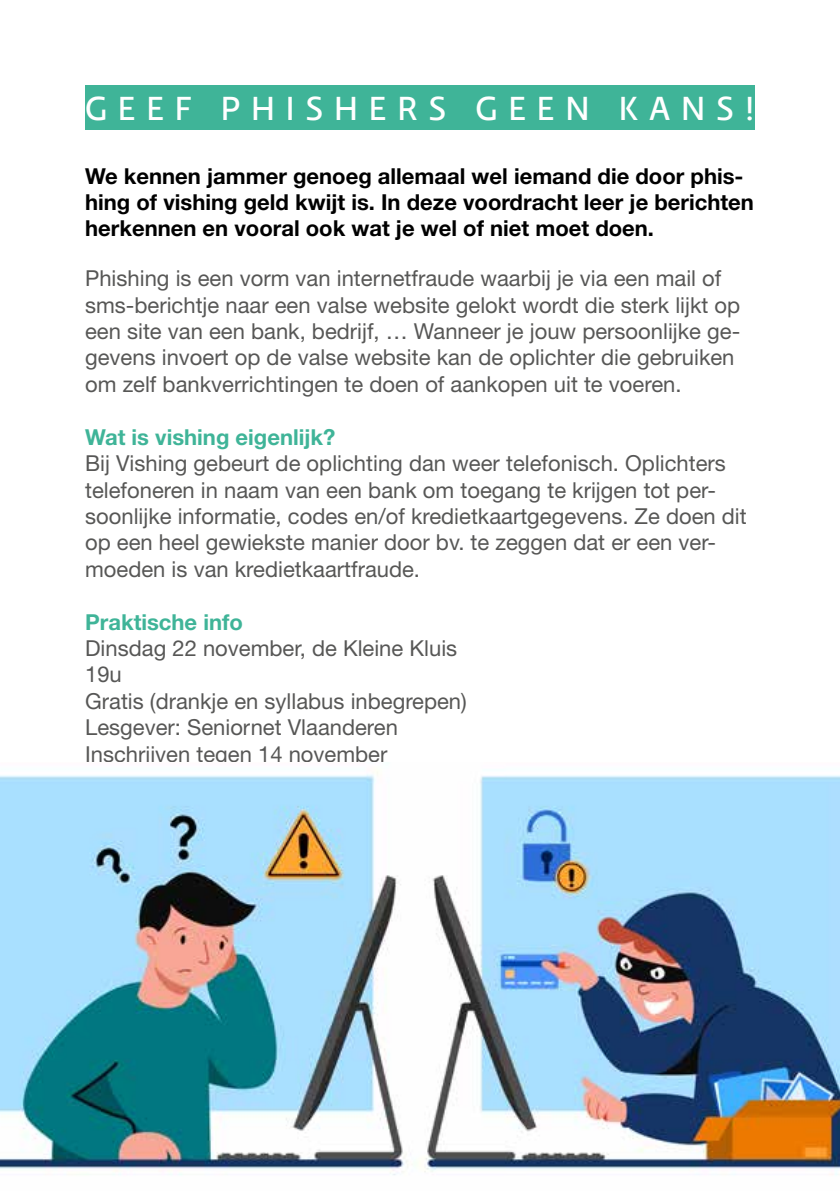
<style>
.page{position:relative;width:840px;height:1191px;background:#fff}
.page>*{position:absolute;margin:0;border:0;box-sizing:border-box;transform-origin:0 0}
.t1{font:500 34px "Relato Sans OT";letter-spacing:.32em;color:#fff}
.t2{font:22px/26.4px "Helvetica Neue LT Std";color:#575756}
.t3{font:700 22px/26px "Helvetica Neue LT Std";color:#000}
.t4{font:700 22px "Helvetica Neue LT Std";color:#3fb498}
</style>
<div class="page">
<div style="left:85px;top:85px;width:669px;height:45px;background:#3fb498"></div>
<img style="left:0;top:771px;width:839px;height:404px">
<h1 class="t1" style="left:85px;top:88px;width:670px">GEEF PHISHERS GEEN KANS!</h1>
<p class="t3" style="left:85px;top:162px;width:670px">We kennen jammer genoeg allemaal wel iemand die door phis&shy;hing of vishing geld kwijt is. In deze voordracht leer je berichten herkennen en vooral ook wat je wel of niet moet doen.</p>
<p class="t2" style="left:85px;top:265px;width:656px">Phishing is een vorm van internetfraude waarbij je via een mail of sms-berichtje naar een valse website gelokt wordt die sterk lijkt op een site van een bank, bedrijf, … Wanneer je jouw persoonlijke ge&shy;gevens invoert op de valse website kan de oplichter die gebruiken om zelf bankverrichtingen te doen of aankopen uit te voeren.</p>
<p class="t4" style="left:85px;top:423px;width:252px">Wat is vishing eigenlijk?</p>
<p class="t2" style="left:85px;top:450px;width:662px">Bij Vishing gebeurt de oplichting dan weer telefonisch. Oplichters telefoneren in naam van een bank om toegang te krijgen tot per&shy;soonlijke informatie, codes en/of kredietkaartgegevens. Ze doen dit op een heel gewiekste manier door bv. te zeggen dat er een ver&shy;moeden is van kredietkaartfraude.</p>
<p class="t4" style="left:85px;top:608px;width:159px">Praktische info</p>
<p class="t2" style="left:85px;top:634px;width:383px">Dinsdag 22 november, de Kleine Kluis<br>19u<br>Gratis (drankje en syllabus inbegrepen)<br>Lesgever: Seniornet Vlaanderen<br>Inschrijven tegen 14 november</p>
</div>
